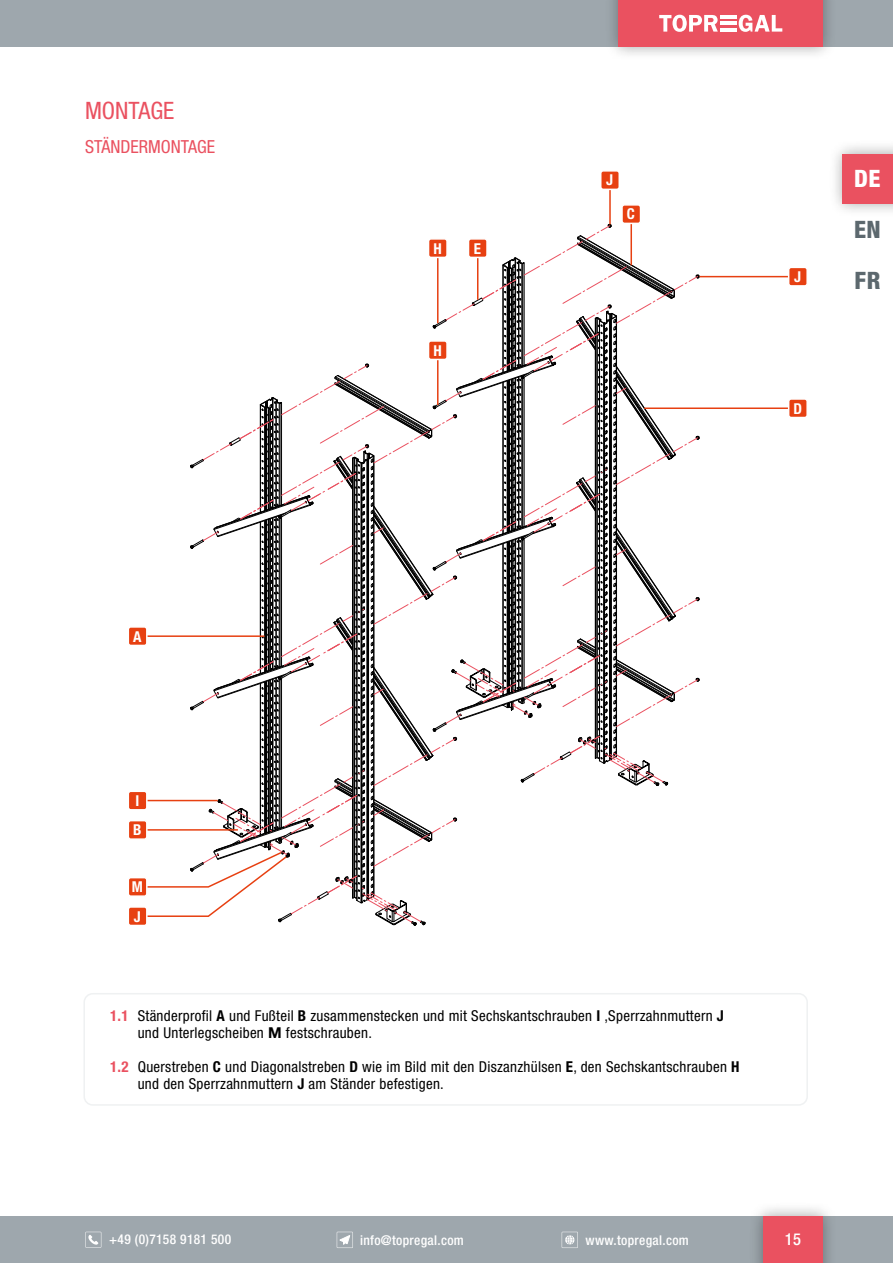
<style>
.page{position:relative;width:893px;height:1263px;background:#fff}
.page>*{position:absolute;margin:0;border:0;box-sizing:border-box;transform-origin:0 0}
.t1{font:condensed 24px "Helvetica Neue LT Pro";color:#ea5160}
.t2{font:800 condensed 24px/51px "Helvetica Neue LT Pro";color:#5c686e}
.t3{font:800 condensed 24px "Helvetica Neue LT Pro";color:#fff}
.t4{font:condensed 18px "Helvetica Neue LT Pro";color:#ea5160}
.t5{font:500 condensed 16.5px "Helvetica Neue LT Pro";color:#fff}
.t6{font:condensed 15px/17px "Helvetica Neue LT Pro";letter-spacing:.02em;color:#000}
.t7{font:700 condensed 15px/29.4px "Helvetica Neue LT Pro";color:#fff}
.t8{font:500 condensed 13.5px "Helvetica Neue LT Pro";letter-spacing:.025em;color:#fff}
.s1{font-weight:700;color:#ea5160}
.s2{font-weight:700}
.s3{font-weight:700;font-stretch:normal}
</style>
<div class="page">
<div style="left:0;top:1216px;width:893px;height:47px;background:#9ea7ad"></div>
<svg style="left:562px;top:1232px;width:16px;height:16px"></svg>
<svg style="left:337px;top:1232px;width:16px;height:16px"></svg>
<svg style="left:85px;top:1232px;width:16px;height:16px"></svg>
<div style="left:0;top:0;width:893px;height:47px;background:#9ea7ad"></div>
<div style="left:604px;top:0;width:233px;height:61px;background:#000;opacity:.35"></div>
<div style="left:619px;top:0;width:204px;height:47px;background:#ea5160"></div>
<div style="left:749px;top:1202px;width:88px;height:61px;background:#000;opacity:.35"></div>
<div style="left:763px;top:1216px;width:60px;height:47px;background:#ea5160"></div>
<div style="left:829px;top:139px;width:64px;height:78px;background:#000;opacity:.35"></div>
<div style="left:843px;top:154px;width:50px;height:49px;background:#ea5160"></div>
<svg style="left:659px;top:15px;width:59px;height:17px"></svg>
<svg style="left:739px;top:15px;width:43px;height:17px"></svg>
<hr style="left:720px;top:15px;width:16px;height:3px;background:#fff">
<hr style="left:720px;top:22px;width:16px;height:3px;background:#fff">
<hr style="left:720px;top:28px;width:16px;height:4px;background:#fff">
<div style="left:83px;top:993px;width:725px;height:113px;border:2px solid #eff1f2;border-radius:9px"></div>
<div style="left:128px;top:627px;width:19px;height:18px;background:#e74011;border-radius:2px"></div>
<div style="left:128px;top:626px;width:20px;height:20px;border:2px solid #fff;border-radius:2px"></div>
<div style="left:128px;top:791px;width:19px;height:19px;background:#e74011;border-radius:2px"></div>
<div style="left:128px;top:790px;width:20px;height:20px;border:2px solid #fff;border-radius:2px"></div>
<div style="left:128px;top:821px;width:19px;height:18px;background:#e74011;border-radius:2px"></div>
<div style="left:128px;top:820px;width:20px;height:20px;border:2px solid #fff;border-radius:2px"></div>
<div style="left:128px;top:878px;width:19px;height:18px;background:#e74011;border-radius:2px"></div>
<div style="left:128px;top:877px;width:20px;height:20px;border:2px solid #fff;border-radius:2px"></div>
<svg style="left:139px;top:224px;width:561px;height:702px"></svg>
<div style="left:128px;top:907px;width:19px;height:18px;background:#e74011;border-radius:2px"></div>
<div style="left:128px;top:906px;width:20px;height:20px;border:2px solid #fff;border-radius:2px"></div>
<hr style="left:437px;top:351px;width:2px;height:54px;background:#e74011">
<div style="left:428px;top:341px;width:19px;height:18px;background:#e74011;border-radius:2px"></div>
<div style="left:428px;top:340px;width:20px;height:20px;border:2px solid #fff;border-radius:2px"></div>
<hr style="left:437px;top:249px;width:2px;height:74px;background:#e74011">
<div style="left:428px;top:239px;width:19px;height:18px;background:#e74011;border-radius:2px"></div>
<div style="left:428px;top:238px;width:20px;height:20px;border:2px solid #fff;border-radius:2px"></div>
<hr style="left:477px;top:249px;width:1px;height:51px;background:#e74011">
<div style="left:468px;top:239px;width:19px;height:18px;background:#e74011;border-radius:2px"></div>
<div style="left:468px;top:238px;width:20px;height:20px;border:2px solid #fff;border-radius:2px"></div>
<hr style="left:609px;top:187px;width:2px;height:37px;background:#e74011">
<div style="left:601px;top:171px;width:18px;height:18px;background:#e74011;border-radius:2px"></div>
<div style="left:600px;top:170px;width:20px;height:20px;border:2px solid #fff;border-radius:2px"></div>
<hr style="left:630px;top:221px;width:2px;height:44px;background:#e74011">
<div style="left:622px;top:205px;width:18px;height:18px;background:#e74011;border-radius:2px"></div>
<div style="left:621px;top:204px;width:20px;height:20px;border:2px solid #fff;border-radius:2px"></div>
<hr style="left:699px;top:276px;width:95px;height:1px;background:#e74011">
<div style="left:789px;top:267px;width:18px;height:19px;background:#e74011;border-radius:2px"></div>
<div style="left:788px;top:267px;width:20px;height:20px;border:2px solid #fff;border-radius:2px"></div>
<hr style="left:644px;top:407px;width:150px;height:2px;background:#e74011">
<div style="left:789px;top:399px;width:18px;height:18px;background:#e74011;border-radius:2px"></div>
<div style="left:788px;top:398px;width:20px;height:20px;border:2px solid #fff;border-radius:2px"></div>
<h1 class="t1" style="left:85px;top:96px;width:91px">MONTAGE</h1>
<p class="t4" style="left:85px;top:136px;width:132px">STÄNDERMONTAGE</p>
<p class="t7" style="left:433px;top:234px;width:10px">H</p>
<p class="t7" style="left:474px;top:234px;width:9px">E</p>
<p class="t7" style="left:433px;top:336px;width:10px">H</p>
<p class="t7" style="left:606px;top:165px;width:8px">J</p>
<p class="t7" style="left:627px;top:200px;width:10px">C</p>
<p class="t7" style="left:794px;top:262px;width:8px">J</p>
<p class="t7" style="left:793px;top:394px;width:10px">D</p>
<h1 class="t3" style="left:854px;top:164px;width:28px">DE</h1>
<h1 class="t2" style="left:854px;top:204px;width:28px">EN<br>FR</h1>
<p class="t7" style="left:133px;top:622px;width:10px">A</p>
<p class="t7" style="left:133px;top:786px;width:10px">I<br>B</p>
<p class="t7" style="left:132px;top:872px;width:13px">M<br>J</p>
<p class="t6" style="left:138px;top:1007px;width:588px;text-indent:-28px"><span class="s1">1.1</span> Ständerprofil <span class="s2">A</span> und Fußteil <span class="s2">B</span> zusammenstecken und mit Sechskantschrauben <span class="s2">I</span> ,Sperrzahnmuttern <span class="s2">J </span>und Unterlegscheiben <span class="s3">M</span> festschrauben.</p>
<p class="t6" style="left:138px;top:1058px;width:603px;text-indent:-28px"><span class="s1">1.2</span> Querstreben <span class="s2">C</span> und Diagonalstreben <span class="s2">D</span> wie im Bild mit den Diszanzhülsen <span class="s2">E</span>, den Sechskantschrauben <span class="s2">H </span>und den Sperrzahnmuttern <span class="s2">J</span> am Ständer befestigen.</p>
<p class="t8" style="left:109px;top:1231px;width:123px">+49 (0)7158 9181 500</p>
<p class="t8" style="left:360px;top:1232px;width:105px">info@topregal.com</p>
<p class="t8" style="left:585px;top:1232px;width:105px">www.topregal.com</p>
<p class="t5" style="left:785px;top:1229px;width:18px">15</p>
</div>
